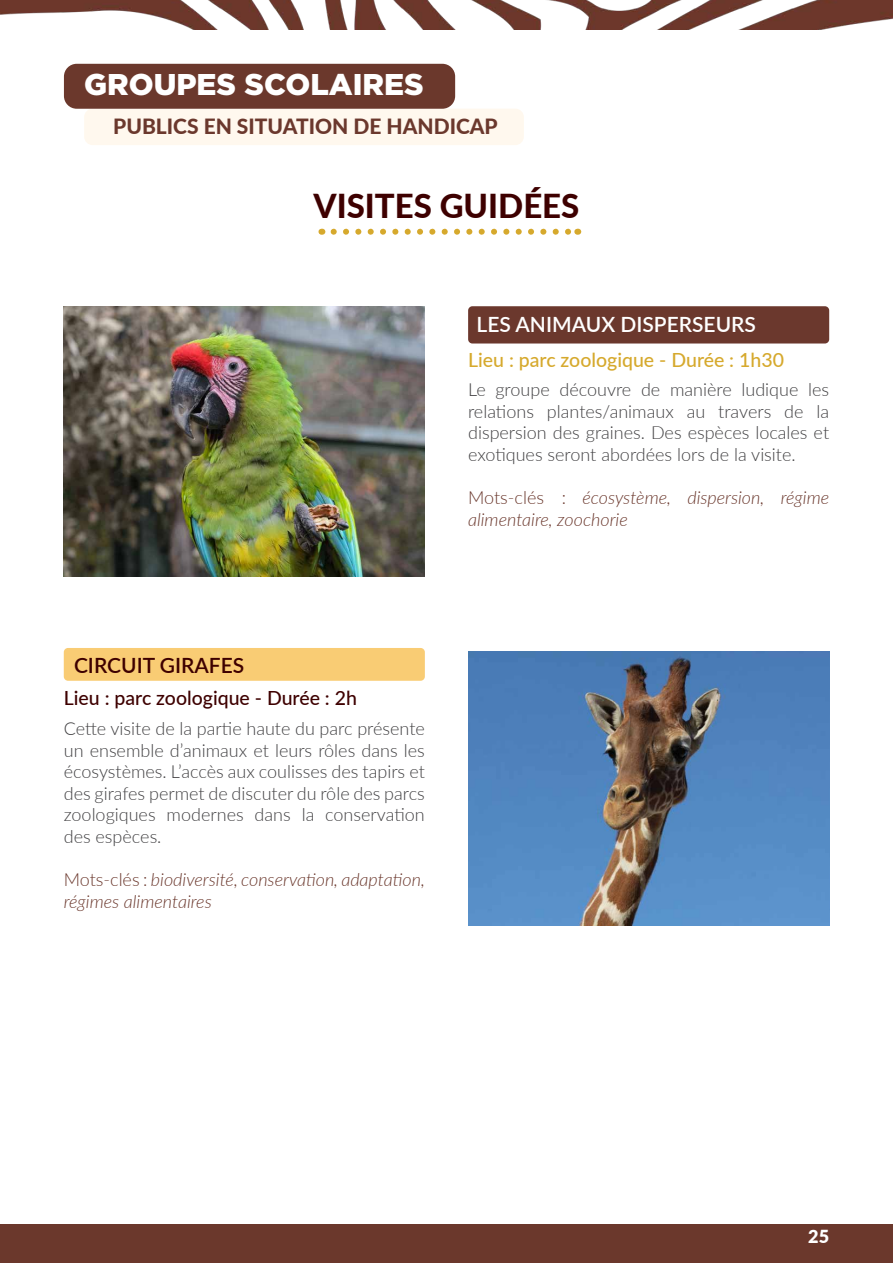
<style>
.page{position:relative;width:893px;height:1263px;background:#fff}
.page>*{position:absolute;margin:0;border:0;box-sizing:border-box;transform-origin:0 0}
.Corps_de_texte_-_Centrer{font:800 33px "Lato";color:#3e0000}
.Corps_de_texte_-_Aligner_à_gauche{font:900 30px "Gotham";color:#fff}
.Corps_de_texte_-_Centrer-2{font:800 21px "Lato";color:#6b382d}
.t1{font:600 21px "Lato";color:#fff}
.t2{font:600 21px "Lato";color:#3e0000}
.t3{font:500 19.5px "Lato";color:#d6a92d}
.t4{font:500 19.5px "Lato";color:#3e0000}
.t5{font:300 18px/21.6px "Lato";color:#414042;text-align:justify}
.t6{font:italic 300 18px/21.6px "Lato";color:#6b382d}
.t7{font:900 18px "Lato";color:#fff}
.s1{font-style:normal}
</style>
<div class="page">
<div style="left:0;top:1224px;width:893px;height:39px;background:#6b382c"></div>
<img style="left:0;top:0;width:893px;height:29px">
<div style="left:64px;top:648px;width:361px;height:33px;background:#f9cc74;border-radius:4px"></div>
<div style="left:468px;top:306px;width:361px;height:37px;background:#6b382d;border-radius:4px"></div>
<img style="left:64px;top:306px;width:361px;height:270px">
<img style="left:468px;top:651px;width:361px;height:275px">
<div style="left:84px;top:109px;width:440px;height:36px;background:#fff8ee;border-radius:9px"></div>
<div style="left:64px;top:64px;width:391px;height:45px;background:#6b382c;border-radius:13px"></div>
<svg style="left:334px;top:229px;width:237px;height:6px"></svg>
<p class="Corps_de_texte_-_Aligner_à_gauche" style="left:84px;top:64px;width:341px">GROUPES SCOLAIRES</p>
<p class="Corps_de_texte_-_Centrer-2" style="left:113px;top:111px;width:386px">PUBLICS EN SITUATION DE HANDICAP</p>
<p class="Corps_de_texte_-_Centrer" style="left:313px;top:181px;width:267px">VISITES GUIDÉES</p>
<p class="t1" style="left:477px;top:309px;width:281px">LES ANIMAUX DISPERSEURS</p>
<p class="t3" style="left:468px;top:345px;width:317px">Lieu : parc zoologique - Durée : 1h30</p>
<p class="t5" style="left:468px;top:378px;width:363px">Le groupe découvre de manière ludique les relations plantes/animaux au travers de la dispersion des graines. Des espèces locales et exotiques seront abordées lors de la visite.</p>
<p class="t6" style="left:468px;top:486px;width:363px"><span class="s1">Mots-clés :</span> écosystème, dispersion, régime alimentaire, zoochorie</p>
<p class="t2" style="left:74px;top:650px;width:172px">CIRCUIT GIRAFES</p>
<p class="t4" style="left:64px;top:683px;width:295px">Lieu : parc zoologique - Durée : 2h</p>
<p class="t5" style="left:64px;top:717px;width:363px">Cette visite de la partie haute du parc présente un ensemble d’animaux et leurs rôles dans les écosystèmes. L’accès aux coulisses des tapirs et des girafes permet de discuter du rôle des parcs zoologiques modernes dans la conservation des espèces.</p>
<p class="t6" style="left:64px;top:868px;width:363px"><span class="s1">Mots-clés :</span> biodiversité, conservation, adaptation, régimes alimentaires</p>
<p class="t7" style="left:808px;top:1223px;width:22px">25</p>
</div>
